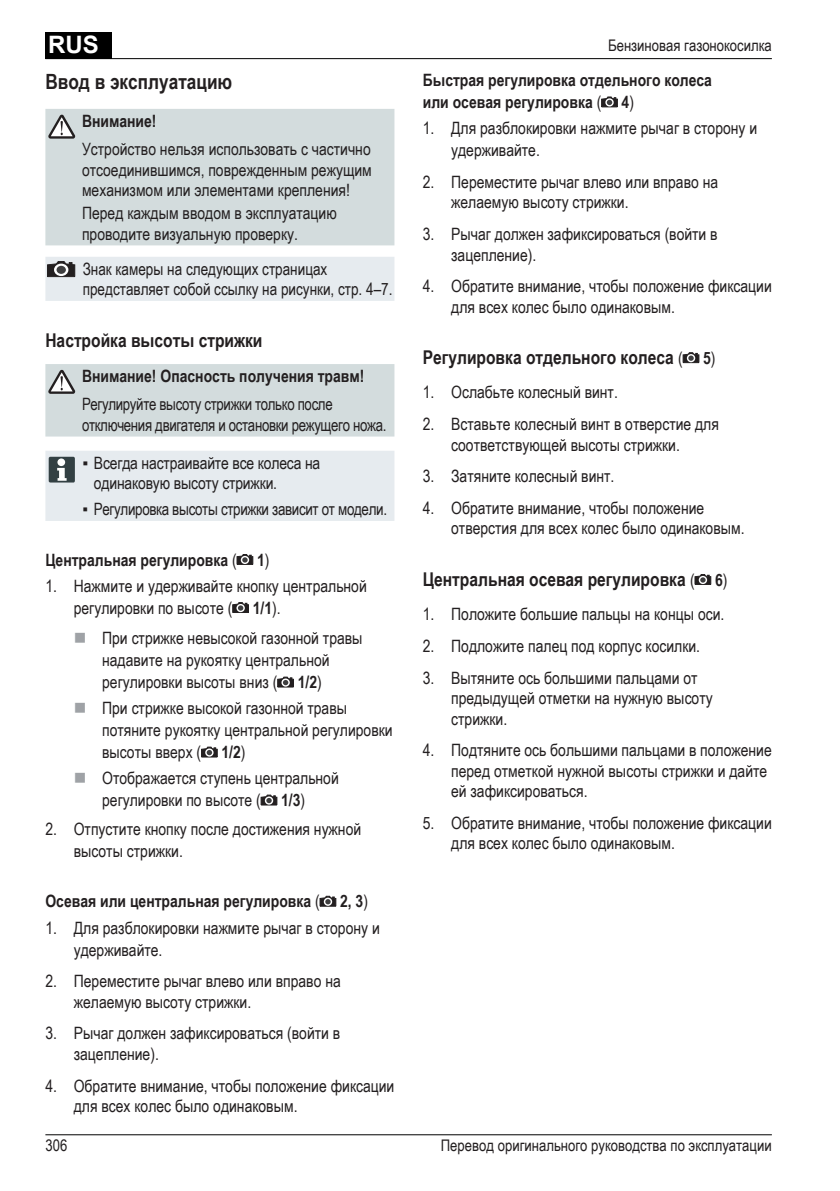
<style>
.page{position:relative;width:840px;height:1191px;background:#fff}
.page>*{position:absolute;margin:0;border:0;box-sizing:border-box;transform-origin:0 0}
.t1{font:700 24px "Arial";color:#fff}
.t2{font:700 21px "Arial Narrow";color:#231f20}
.t3{font:700 19px "Arial Narrow";color:#231f20}
.t4{font:17px/20.4px "Arial Narrow";color:#231f20}
.t5{font:700 17px/22px "Arial Narrow";color:#231f20}
.t6{font:17px/20.4px "Arial Narrow";letter-spacing:-.02em;color:#231f20;scale:.95 1}
.t7{font:17px "Arial Narrow";letter-spacing:-.02em;color:#231f20;scale:.96 1}
.t8{font:16px "Arial Narrow";color:#231f20}
.s1{font-weight:400}
.s2{font-weight:700}
.s3{font-weight:400;font-size:17px}
.s4{font-size:17px}
</style>
<div class="page">
<div style="left:45px;top:32px;width:67px;height:27px;background:#000"></div>
<hr style="left:45px;top:1134px;width:726px;height:1px;background:#000">
<hr style="left:45px;top:58px;width:726px;height:1px;background:#000">
<div style="left:45px;top:109px;width:349px;height:136px;background:#d3dcdd"></div>
<svg style="left:48px;top:115px;width:27px;height:24px"></svg>
<div style="left:45px;top:257px;width:349px;height:44px;background:#e6ebef"></div>
<div style="left:45px;top:364px;width:349px;height:72px;background:#d3dcdd"></div>
<div style="left:45px;top:451px;width:349px;height:70px;background:#e6ebef"></div>
<div style="left:57px;top:458px;width:8px;height:8px;background:#fff;border-radius:50%"></div>
<svg style="left:237px;top:554px;width:16px;height:11px"></svg>
<svg style="left:232px;top:602px;width:17px;height:11px"></svg>
<svg style="left:277px;top:676px;width:17px;height:11px"></svg>
<svg style="left:201px;top:746px;width:16px;height:11px"></svg>
<svg style="left:261px;top:794px;width:16px;height:11px"></svg>
<svg style="left:319px;top:896px;width:17px;height:10px"></svg>
<svg style="left:601px;top:97px;width:16px;height:10px"></svg>
<svg style="left:682px;top:352px;width:16px;height:11px"></svg>
<svg style="left:694px;top:574px;width:16px;height:11px"></svg>
<h1 class="t1" style="left:48px;top:29px;width:52px">RUS</h1>
<p class="t2" style="left:45px;top:66px;width:188px">Ввод в эксплуатацию</p>
<p class="t5" style="left:82px;top:109px;width:76px">Внимание!</p>
<p class="t4" style="left:82px;top:138px;width:291px;text-align:justify">Устройство нельзя использовать с частично отсоединившимся, поврежденным режущим механизмом или элементами крепления!</p>
<p class="t4" style="left:82px;top:202px;width:256px">Перед каждым вводом в эксплуатацию проводите визуальную проверку.</p>
<p class="t4" style="left:83px;top:258px;width:311px">Знак камеры на следующих страницах представляет собой ссылку на рисунки, стр. 4–7.</p>
<p class="t3" style="left:45px;top:326px;width:218px">Настройка высоты стрижки</p>
<p class="t5" style="left:82px;top:364px;width:284px">Внимание! Опасность получения травм!</p>
<p class="t6" style="left:82px;top:393px;width:322px">Регулируйте высоту стрижки только после отключения двигателя и остановки режущего ножа.</p>
<p class="t4" style="left:94px;top:452px;width:228px;text-indent:-11px">▪ Всегда настраивайте все колеса на одинаковую высоту стрижки.</p>
<p class="t7" style="left:82px;top:497px;width:318px">▪ Регулировка высоты стрижки зависит от модели.</p>
<p class="t5" style="left:45px;top:548px;width:225px">Центральная регулировка <span class="s1">(</span> 1<span class="s1">)</span></p>
<p class="t4" style="left:74px;top:574px;width:294px;line-height:22px;text-indent:-28px">1. Нажмите и удерживайте кнопку центральной регулировки по высоте ( <span class="s2">1/1</span>).</p>
<p class="t4" style="left:102px;top:626px;width:262px;line-height:22px">При стрижке невысокой газонной травы надавите на рукоятку центральной регулировки высоты вниз ( <span class="s2">1/2</span>)</p>
<p class="t4" style="left:102px;top:696px;width:292px;line-height:22px">При стрижке высокой газонной травы потяните рукоятку центральной регулировки высоты вверх ( <span class="s2">1/2</span>)</p>
<p class="t4" style="left:102px;top:766px;width:238px;line-height:22px">Отображается ступень центральной регулировки по высоте ( <span class="s2">1/3</span>)</p>
<p class="t4" style="left:74px;top:817px;width:289px;line-height:22px;text-indent:-28px">2. Отпустите кнопку после достижения нужной высоты стрижки.</p>
<p class="t5" style="left:45px;top:889px;width:324px">Осевая или центральная регулировка <span class="s1">(</span> 2, 3<span class="s1">)</span></p>
<p class="t4" style="left:74px;top:916px;width:307px;line-height:22px;text-indent:-28px">1. Для разблокировки нажмите рычаг в сторону и удерживайте.</p>
<p class="t4" style="left:74px;top:970px;width:268px;text-indent:-28px">2. Переместите рычаг влево или вправо на желаемую высоту стрижки.</p>
<p class="t4" style="left:74px;top:1022px;width:268px;text-indent:-28px">3. Рычаг должен зафиксироваться (войти в зацепление).</p>
<p class="t4" style="left:74px;top:1074px;width:322px;text-indent:-28px">4. Обратите внимание, чтобы положение фиксации для всех колес было одинаковым.</p>
<p class="t8" style="left:607px;top:34px;width:165px">Бензиновая газонокосилка</p>
<p class="t5" style="left:422px;top:68px;width:290px">Быстрая регулировка отдельного колеса или осевая регулировка <span class="s1">(</span> 4<span class="s1">)</span></p>
<p class="t4" style="left:451px;top:117px;width:307px;line-height:22px;text-indent:-28px">1. Для разблокировки нажмите рычаг в сторону и удерживайте.</p>
<p class="t4" style="left:451px;top:171px;width:268px;text-indent:-28px">2. Переместите рычаг влево или вправо на желаемую высоту стрижки.</p>
<p class="t4" style="left:451px;top:223px;width:268px;text-indent:-28px">3. Рычаг должен зафиксироваться (войти в зацепление).</p>
<p class="t4" style="left:451px;top:275px;width:322px;text-indent:-28px">4. Обратите внимание, чтобы положение фиксации для всех колес было одинаковым.</p>
<p class="t3" style="left:422px;top:343px;width:294px">Регулировка отдельного колеса <span class="s3">(</span> <span class="s4">5</span><span class="s3">)</span></p>
<p class="t4" style="left:422px;top:381px;width:196px">1. Ослабьте колесный винт.</p>
<p class="t4" style="left:451px;top:413px;width:269px;text-indent:-28px">2. Вставьте колесный винт в отверстие для соответствующей высоты стрижки.</p>
<p class="t4" style="left:422px;top:465px;width:193px">3. Затяните колесный винт.</p>
<p class="t4" style="left:451px;top:497px;width:295px;text-indent:-28px">4. Обратите внимание, чтобы положение отверстия для всех колес было одинаковым.</p>
<p class="t3" style="left:422px;top:564px;width:306px">Центральная осевая регулировка <span class="s3">(</span> <span class="s4">6</span><span class="s3">)</span></p>
<p class="t4" style="left:422px;top:603px;width:303px">1. Положите большие пальцы на концы оси.</p>
<p class="t4" style="left:422px;top:635px;width:279px">2. Подложите палец под корпус косилки.</p>
<p class="t4" style="left:451px;top:667px;width:263px;text-indent:-28px">3. Вытяните ось большими пальцами от предыдущей отметки на нужную высоту стрижки.</p>
<p class="t4" style="left:451px;top:739px;width:322px;text-indent:-28px">4. Подтяните ось большими пальцами в положение перед отметкой нужной высоты стрижки и дайте ей зафиксироваться.</p>
<p class="t4" style="left:451px;top:812px;width:322px;text-indent:-28px">5. Обратите внимание, чтобы положение фиксации для всех колес было одинаковым.</p>
<p class="t8" style="left:45px;top:1133px;width:23px">306</p>
<p class="t8" style="left:440px;top:1133px;width:332px">Перевод оригинального руководства по эксплуатации</p>
</div>
